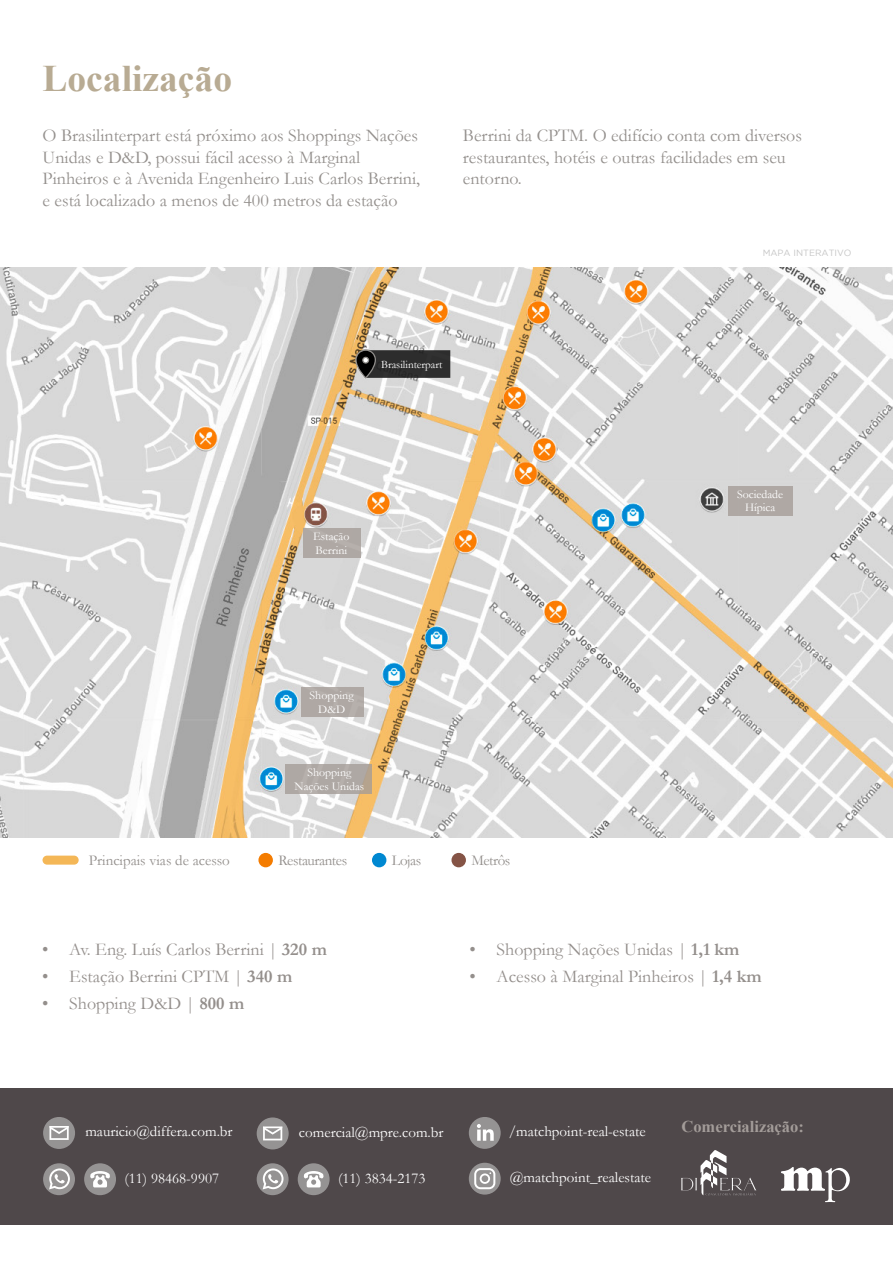
<style>
.page{position:relative;width:893px;height:1263px;background:#fff}
.page>*{position:absolute;margin:0;border:0;box-sizing:border-box;transform-origin:0 0}
.t1{font:700 37.5px "Times New Roman";color:#b8ab93}
.t2{font:18px/21.6px "Garamond";color:#94908d}
.t3{font:18px "Garamond";color:#948f8c}
.t4{font:700 16.5px "Times New Roman";color:#a39c99}
.t5{font:15px "Garamond";color:#fff}
.t6{font:15px "Garamond";letter-spacing:-.03em;color:#938f8c}
.t7{font:15px "Garamond";color:#938f8c}
.t8{font:11.85px/13.4px "Garamond";color:#fff;text-align:center}
.t9{font:11.1px "Garamond";color:#fff}
.t10{font:9px "Gotham";color:#c5c5c5}
.s1{font-weight:700}
</style>
<div class="page">
<img style="left:0;top:268px;width:893px;height:570px">
<div style="left:0;top:1088px;width:893px;height:137px;background:#4f484a"></div>
<svg style="left:781px;top:1167px;width:69px;height:35px"></svg>
<svg style="left:469px;top:1117px;width:32px;height:32px"></svg>
<svg style="left:477px;top:1124px;width:17px;height:17px"></svg>
<svg style="left:469px;top:1163px;width:32px;height:31px"></svg>
<svg style="left:474px;top:1168px;width:21px;height:21px"></svg>
<svg style="left:257px;top:1117px;width:32px;height:32px"></svg>
<svg style="left:263px;top:1126px;width:19px;height:14px"></svg>
<div style="left:43px;top:1117px;width:32px;height:32px;background:#959393;border-radius:50%"></div>
<svg style="left:49px;top:1128px;width:20px;height:12px"></svg>
<hr style="left:49px;top:1126px;width:20px;height:2px;background:#fff">
<svg style="left:257px;top:1163px;width:32px;height:32px"></svg>
<svg style="left:263px;top:1168px;width:21px;height:21px"></svg>
<svg style="left:298px;top:1163px;width:32px;height:32px"></svg>
<svg style="left:304px;top:1171px;width:20px;height:16px"></svg>
<svg style="left:43px;top:1163px;width:32px;height:32px"></svg>
<svg style="left:49px;top:1168px;width:21px;height:21px"></svg>
<svg style="left:84px;top:1163px;width:32px;height:32px"></svg>
<svg style="left:90px;top:1171px;width:20px;height:16px"></svg>
<div style="left:43px;top:856px;width:36px;height:9px;background:#f4b757;border-radius:4px"></div>
<div style="left:258px;top:853px;width:15px;height:14px;background:#f47c00;border-radius:50%"></div>
<div style="left:372px;top:853px;width:14px;height:14px;background:#0088d1;border-radius:50%"></div>
<div style="left:451px;top:853px;width:15px;height:14px;background:#855446;border-radius:50%"></div>
<svg style="left:681px;top:1150px;width:76px;height:45px"></svg>
<div style="left:728px;top:486px;width:65px;height:30px;background:#afa8a4"></div>
<svg style="left:355px;top:349px;width:95px;height:30px;background:#3f3e3d"></svg>
<div style="left:303px;top:529px;width:58px;height:29px;background:#afa8a4"></div>
<div style="left:301px;top:687px;width:62px;height:30px;background:#afa8a4"></div>
<svg style="left:286px;top:765px;width:86px;height:29px;background:#b0a8a3"></svg>
<h1 class="t1" style="left:43px;top:52px;width:191px">Localização</h1>
<p class="t2" style="left:43px;top:124px;width:379px">O Brasilinterpart está próximo aos Shoppings Nações Unidas e D&amp;D, possui fácil acesso à Marginal Pinheiros e à Avenida Engenheiro Luis Carlos Berrini, e está localizado a menos de 400 metros da estação</p>
<p class="t2" style="left:463px;top:124px;width:341px">Berrini da CPTM. O edifício conta com diversos restaurantes, hotéis e outras facilidades em seu entorno.</p>
<p class="t9" style="left:381px;top:357px;width:63px">Brasilinterpart</p>
<p class="t8" style="left:313px;top:530px;width:38px;text-align:left">Estação<br>Berrini</p>
<p class="t8" style="left:310px;top:688px;width:46px">Shopping<br>D&amp;D</p>
<p class="t8" style="left:295px;top:766px;width:71px">Shopping<br>Nações Unidas</p>
<p class="t7" style="left:89px;top:850px;width:143px">Principais vias de acesso</p>
<p class="t6" style="left:278px;top:850px;width:70px">Restaurantes</p>
<p class="t6" style="left:392px;top:850px;width:31px">Lojas</p>
<p class="t6" style="left:471px;top:850px;width:40px">Metrôs</p>
<p class="t10" style="left:763px;top:247px;width:90px">MAPA INTERATIVO</p>
<p class="t8" style="left:737px;top:487px;width:48px">Sociedade<br>Hípica</p>
<p class="t3" style="left:42px;top:937px;width:286px">• Av. Eng. Luís Carlos Berrini | <span class="s1">320 m</span></p>
<p class="t3" style="left:42px;top:964px;width:252px">• Estação Berrini CPTM | <span class="s1">340 m</span></p>
<p class="t3" style="left:42px;top:991px;width:204px">• Shopping D&amp;D | <span class="s1">800 m</span></p>
<p class="t3" style="left:470px;top:937px;width:271px">• Shopping Nações Unidas | <span class="s1">1,1 km</span></p>
<p class="t3" style="left:470px;top:964px;width:293px">• Acesso à Marginal Pinheiros | <span class="s1">1,4 km</span></p>
<p class="t5" style="left:85px;top:1122px;width:149px">mauricio@differa.com.br</p>
<p class="t5" style="left:299px;top:1122px;width:146px">comercial@mpre.com.br</p>
<p class="t5" style="left:125px;top:1168px;width:96px">(11) 98468-9907</p>
<p class="t5" style="left:338px;top:1168px;width:89px">(11) 3834-2173</p>
<p class="t5" style="left:509px;top:1121px;width:138px">/matchpoint-real-estate</p>
<p class="t5" style="left:510px;top:1167px;width:143px">@matchpoint_realestate</p>
<p class="t4" style="left:681px;top:1115px;width:124px">Comercialização:</p>
</div>
